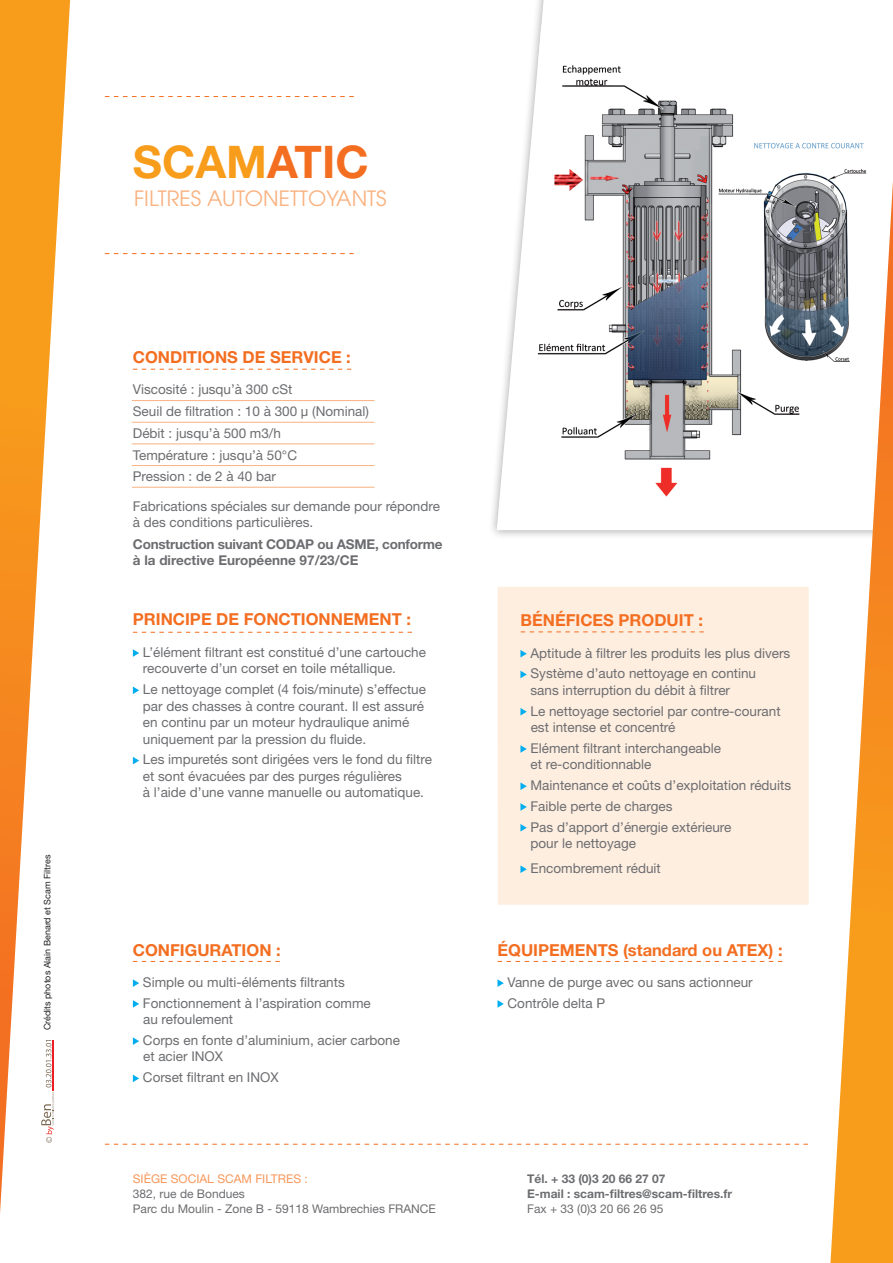
<style>
.page{position:relative;width:893px;height:1263px;background:#fff}
.page>*{position:absolute;margin:0;border:0;box-sizing:border-box;transform-origin:0 0}
.t1{font:700 45px "Helvetica Neue LT Std";color:#f89c1c}
.t2{font:21px "ITC Avant Garde Pro";color:#f9b281}
.t3{font:700 16.5px "Helvetica Neue LT";color:#f36e21}
.t4{font:13.5px/20.7px "Helvetica Neue LT Std";color:#6c6d70}
.t5{font:700 13.5px/16.5px "Helvetica Neue LT Std";letter-spacing:-.015em;color:#6c6d70}
.t6{font:12px/15px "Helvetica Neue LT";color:#6c6d70}
.t7{font:700 12px/15px "Helvetica Neue LT";color:#6c6d70}
.t8{font:12px "Helvetica Neue LT";color:#f7975a}
.t9{font:9px "Helvetica Neue LT";color:#231f20}
.s1{color:#f36e21}
</style>
<div class="page">
<div style="left:497px;top:587px;width:312px;height:318px;background:#feeee0"></div>
<div style="left:487px;top:0;width:406px;height:539px;background:#231f20;opacity:.4"></div>
<svg style="left:497px;top:0;width:396px;height:530px"></svg>
<img style="left:538px;top:26px;width:334px;height:503px">
<svg style="left:0;top:0;width:70px;height:1213px"></svg>
<svg style="left:830px;top:181px;width:63px;height:1082px"></svg>
<svg style="left:133px;top:961px;width:147px;height:1px"></svg>
<svg style="left:105px;top:96px;width:249px;height:1px"></svg>
<svg style="left:105px;top:253px;width:249px;height:1px"></svg>
<svg style="left:497px;top:979px;width:7px;height:8px"></svg>
<svg style="left:497px;top:1000px;width:7px;height:8px"></svg>
<svg style="left:520px;top:650px;width:7px;height:7px"></svg>
<svg style="left:520px;top:671px;width:7px;height:7px"></svg>
<svg style="left:520px;top:708px;width:7px;height:7px"></svg>
<svg style="left:520px;top:745px;width:7px;height:8px"></svg>
<svg style="left:520px;top:782px;width:7px;height:8px"></svg>
<svg style="left:520px;top:803px;width:7px;height:8px"></svg>
<svg style="left:520px;top:824px;width:7px;height:7px"></svg>
<svg style="left:520px;top:865px;width:7px;height:8px"></svg>
<hr style="left:132px;top:400px;width:242px;height:1px;background:#f9b281">
<hr style="left:132px;top:422px;width:242px;height:1px;background:#f9b281">
<hr style="left:132px;top:444px;width:242px;height:1px;background:#f9b281">
<hr style="left:132px;top:465px;width:242px;height:1px;background:#f9b281">
<hr style="left:132px;top:487px;width:242px;height:1px;background:#f9b281">
<svg style="left:105px;top:1144px;width:703px;height:1px"></svg>
<svg style="left:133px;top:632px;width:279px;height:1px"></svg>
<svg style="left:133px;top:369px;width:218px;height:1px"></svg>
<svg style="left:497px;top:961px;width:285px;height:1px"></svg>
<svg style="left:521px;top:632px;width:183px;height:1px"></svg>
<svg style="left:133px;top:649px;width:6px;height:8px"></svg>
<svg style="left:133px;top:686px;width:6px;height:8px"></svg>
<svg style="left:133px;top:757px;width:6px;height:7px"></svg>
<svg style="left:133px;top:979px;width:6px;height:8px"></svg>
<svg style="left:133px;top:1000px;width:6px;height:8px"></svg>
<svg style="left:133px;top:1037px;width:6px;height:8px"></svg>
<svg style="left:133px;top:1074px;width:6px;height:8px"></svg>
<p class="t9" style="left:42px;top:1030px;width:177px;rotate:-90deg">Crédits photos Alain Benard et Scam Filtres</p>
<h1 class="t1" style="left:133px;top:134px;width:237px">SCAM<span class="s1">ATIC</span></h1>
<h2 class="t2" style="left:134px;top:185px;width:254px">FILTRES AUTONETTOYANTS</h2>
<p class="t3" style="left:133px;top:347px;width:219px">CONDITIONS DE SERVICE :</p>
<p class="t4" style="left:133px;top:378px;width:238px;line-height:21.8px">Viscosité : jusqu’à 300 cSt<br>Seuil de filtration : 10 à 300 μ (Nominal)<br>Débit : jusqu’à 500 m3/h<br>Température : jusqu’à 50°C<br>Pression : de 2 à 40 bar</p>
<p class="t4" style="left:133px;top:497px;width:309px;line-height:16.5px">Fabrications spéciales sur demande pour répondre à des conditions particulières.</p>
<p class="t5" style="left:133px;top:535px;width:311px">Construction suivant CODAP ou ASME, conforme à la directive Européenne 97/23/CE</p>
<p class="t3" style="left:133px;top:609px;width:280px">PRINCIPE DE FONCTIONNEMENT :</p>
<p class="t4" style="left:143px;top:644px;width:285px;line-height:16.5px">L’élément filtrant est constitué d’une cartouche recouverte d’un corset en toile métallique.</p>
<p class="t4" style="left:143px;top:681px;width:285px;line-height:16.5px">Le nettoyage complet (4 fois/minute) s’effectue par des chasses à contre courant. Il est assuré en continu par un moteur hydraulique animé uniquement par la pression du fluide.</p>
<p class="t4" style="left:143px;top:751px;width:291px;line-height:16.5px">Les impuretés sont dirigées vers le fond du filtre et sont évacuées par des purges régulières<br>à l’aide d’une vanne manuelle ou automatique.</p>
<p class="t3" style="left:133px;top:939px;width:149px">CONFIGURATION :</p>
<p class="t4" style="left:143px;top:971px;width:229px">Simple ou multi-éléments filtrants<br>Fonctionnement à l’aspiration comme</p>
<p class="t4" style="left:143px;top:1009px;width:259px">au refoulement<br>Corps en fonte d’aluminium, acier carbone</p>
<p class="t4" style="left:143px;top:1046px;width:137px">et acier INOX<br>Corset filtrant en INOX</p>
<p class="t8" style="left:133px;top:1171px;width:176px">SIÈGE SOCIAL SCAM FILTRES :</p>
<p class="t6" style="left:133px;top:1186px;width:304px">382, rue de Bondues<br>Parc du Moulin - Zone B - 59118 Wambrechies FRANCE</p>
<p class="t3" style="left:520px;top:610px;width:184px">BÉNÉFICES PRODUIT :</p>
<p class="t4" style="left:530px;top:642px;width:261px">Aptitude à filtrer les produits les plus divers<br>Système d’auto nettoyage en continu</p>
<p class="t4" style="left:530px;top:679px;width:252px">sans interruption du débit à filtrer<br>Le nettoyage sectoriel par contre-courant</p>
<p class="t4" style="left:530px;top:717px;width:192px">est intense et concentré<br>Elément filtrant interchangeable</p>
<p class="t4" style="left:530px;top:754px;width:262px">et re-conditionnable<br>Maintenance et coûts d’exploitation réduits<br>Faible perte de charges<br>Pas d’apport d’énergie extérieure</p>
<p class="t4" style="left:530px;top:830px;width:132px;line-height:25px">pour le nettoyage<br>Encombrement réduit</p>
<p class="t3" style="left:497px;top:939px;width:287px">éQUIPEMENTS (standard ou ATEX) :</p>
<p class="t4" style="left:508px;top:971px;width:247px">Vanne de purge avec ou sans actionneur<br>Contrôle delta P</p>
<p class="t7" style="left:527px;top:1170px;width:207px">Tél. + 33 (0)3 20 66 27 07<br>E-mail : scam-filtres@scam-filtres.fr</p>
<p class="t6" style="left:527px;top:1201px;width:138px">Fax + 33 (0)3 20 66 26 95</p>
</div>
